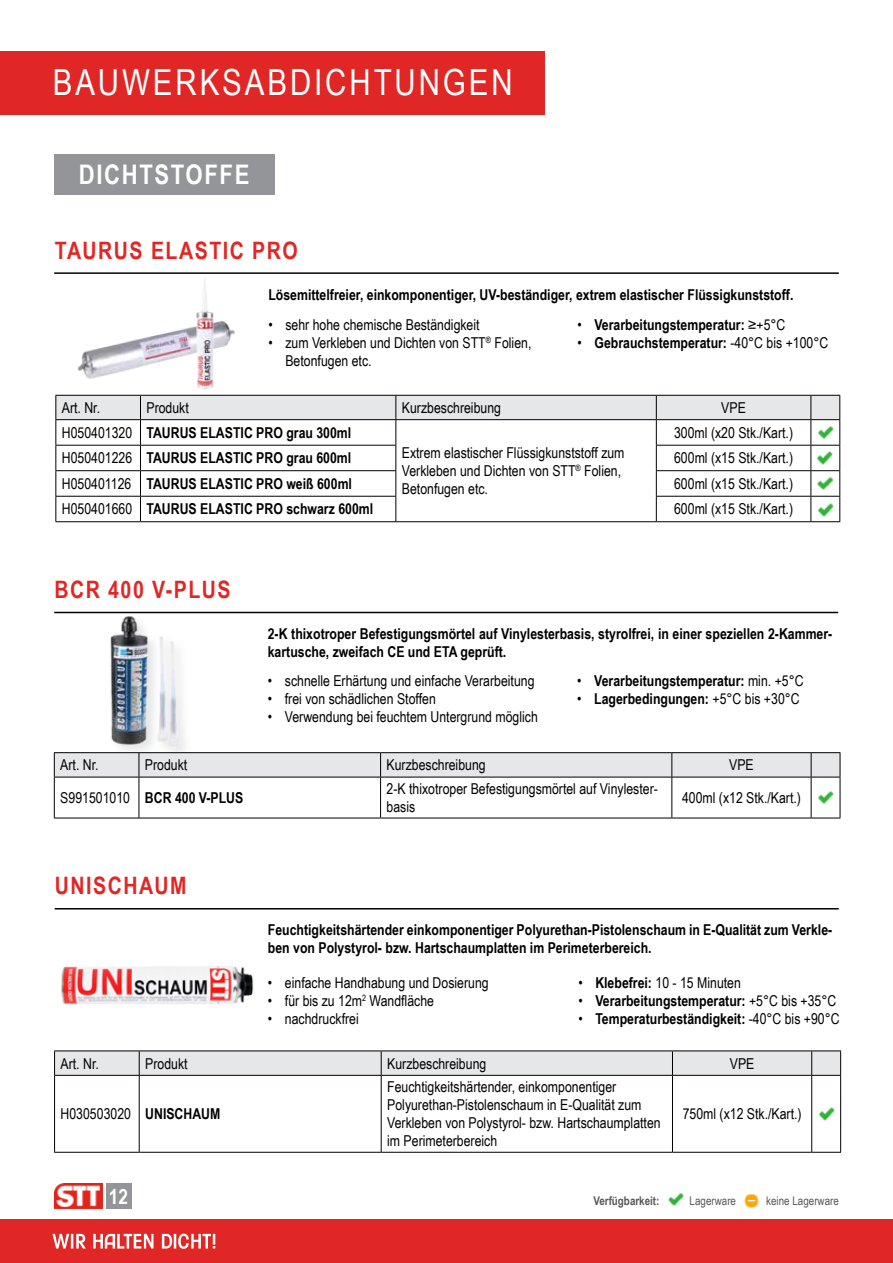
<style>
.page{position:relative;width:893px;height:1263px;background:#fff}
.page>*{position:absolute;margin:0;border:0;box-sizing:border-box;transform-origin:0 0}
.t1{font:36px "Arial Narrow";letter-spacing:.08em;color:#fff}
.t2{font:700 27px "Arial Narrow";color:#fff}
.t3{font:700 24px "Arial Narrow";letter-spacing:.06em;color:#e12726}
.t4{font:700 21px "Arial Narrow";color:#fff}
.t5{font:15px/18px "Arial Narrow";color:#000}
.t6{font:700 15px/18px "Arial Narrow";color:#000}
.t7{font:12px "Arial Narrow";color:#58595b}
.t8{font:700 12px "Arial Narrow";color:#58595b}
.s1{font-weight:400}
.s2{font-weight:700}
</style>
<div class="page">
<div style="left:0;top:1219px;width:893px;height:44px;background:#e12726"></div>
<svg style="left:52px;top:1233px;width:163px;height:16px"></svg>
<img style="left:54px;top:1183px;width:48px;height:26px">
<div style="left:106px;top:1183px;width:25px;height:26px;background:#939598"></div>
<img style="left:668px;top:1193px;width:16px;height:13px">
<img style="left:744px;top:1193px;width:15px;height:15px">
<div style="left:0;top:51px;width:544px;height:63px;background:#e12726"></div>
<div style="left:54px;top:154px;width:220px;height:41px;background:#939598"></div>
<hr style="left:55px;top:908px;width:784px;height:1px;background:#000">
<img style="left:61px;top:966px;width:193px;height:39px">
<hr style="left:54px;top:1076px;width:1px;height:76px;background:#000">
<hr style="left:54px;top:1152px;width:85px;height:1px;background:#000">
<hr style="left:381px;top:1152px;width:291px;height:1px;background:#000">
<hr style="left:672px;top:1152px;width:140px;height:1px;background:#000">
<hr style="left:139px;top:1076px;width:1px;height:76px;background:#000">
<hr style="left:381px;top:1076px;width:1px;height:76px;background:#000">
<hr style="left:139px;top:1152px;width:242px;height:1px;background:#000">
<hr style="left:672px;top:1076px;width:1px;height:76px;background:#000">
<hr style="left:811px;top:1076px;width:1px;height:76px;background:#000">
<svg style="left:812px;top:1152px;width:29px;height:1px"></svg>
<hr style="left:840px;top:1076px;width:1px;height:76px;background:#000">
<svg style="left:54px;top:1050px;width:787px;height:26px"></svg>
<img style="left:819px;top:1107px;width:16px;height:13px">
<hr style="left:54px;top:612px;width:784px;height:1px;background:#000">
<div style="left:109px;top:614px;width:73px;height:144px;background:#dcddde;opacity:.75"></div>
<img style="left:110px;top:616px;width:54px;height:131px">
<img style="left:164px;top:642px;width:20px;height:110px">
<hr style="left:54px;top:777px;width:1px;height:41px;background:#000">
<hr style="left:54px;top:818px;width:85px;height:1px;background:#000">
<hr style="left:381px;top:818px;width:291px;height:1px;background:#000">
<hr style="left:672px;top:818px;width:139px;height:1px;background:#000">
<hr style="left:139px;top:777px;width:1px;height:41px;background:#000">
<hr style="left:380px;top:777px;width:1px;height:41px;background:#000">
<hr style="left:139px;top:818px;width:242px;height:1px;background:#000">
<hr style="left:671px;top:777px;width:1px;height:41px;background:#000">
<hr style="left:811px;top:777px;width:1px;height:41px;background:#000">
<svg style="left:811px;top:818px;width:29px;height:1px"></svg>
<hr style="left:840px;top:777px;width:1px;height:41px;background:#000">
<svg style="left:54px;top:752px;width:787px;height:26px"></svg>
<img style="left:818px;top:791px;width:16px;height:13px">
<hr style="left:54px;top:272px;width:785px;height:2px;background:#000">
<img style="left:78px;top:332px;width:90px;height:47px">
<svg style="left:55px;top:395px;width:785px;height:127px"></svg>
<img style="left:817px;top:426px;width:19px;height:13px">
<img style="left:816px;top:451px;width:19px;height:13px">
<img style="left:816px;top:477px;width:19px;height:13px">
<img style="left:168px;top:280px;width:67px;height:110px">
<img style="left:817px;top:503px;width:19px;height:13px">
<h1 class="t1" style="left:53px;top:56px;width:461px">BAUWERKSABDICHTUNGEN</h1>
<h2 class="t2" style="left:79px;top:154px;width:16px">DICHTST</h2>
<h2 class="t2" style="left:186px;top:154px;width:63px">OFFE</h2>
<h3 class="t3" style="left:55px;top:232px;width:16px">TAURUS</h3>
<h3 class="t3" style="left:151px;top:232px;width:42px">ELASTIC</h3>
<h3 class="t3" style="left:252px;top:232px;width:47px">PRO</h3>
<p class="t6" style="left:268px;top:285px;width:526px">Lösemittelfreier, einkomponentiger, UV-beständiger, extrem elastischer Flüssigkunststoff.</p>
<p class="t5" style="left:268px;top:315px;width:213px">• sehr hohe chemische Beständigkeit</p>
<p class="t5" style="left:285px;top:333px;width:247px;text-indent:-17px">• zum Verkleben und Dichten von STT<sup>®</sup> Folien,<br>Betonfugen etc.</p>
<p class="t6" style="left:577px;top:314px;width:209px"><span class="s1">•</span> Verarbeitungstemperatur: <span class="s1">≥+5°C</span></p>
<p class="t6" style="left:577px;top:332px;width:252px"><span class="s1">•</span> Gebrauchstemperatur: <span class="s1">-40°C bis +100°C</span></p>
<p class="t5" style="left:62px;top:398px;width:40px">Art. Nr.</p>
<p class="t5" style="left:146px;top:398px;width:44px">Produkt</p>
<p class="t5" style="left:402px;top:398px;width:101px">Kurzbeschreibung</p>
<p class="t5" style="left:721px;top:398px;width:26px">VPE</p>
<p class="t5" style="left:62px;top:423px;width:94px">H050401320 <span class="s2">TAURUS</span></p>
<p class="t6" style="left:200px;top:423px;width:24px">ELASTIC</p>
<p class="t6" style="left:256px;top:423px;width:97px">PRO grau 300ml</p>
<p class="t5" style="left:402px;top:443px;width:224px">Extrem elastischer Flüssigkunststoff zum<br>Verkleben und Dichten von STT<sup>®</sup> Folien,<br>Betonfugen etc.</p>
<p class="t5" style="left:674px;top:423px;width:120px">300ml (x20 Stk./Kart.)</p>
<p class="t5" style="left:62px;top:449px;width:94px">H050401226 <span class="s2">TAURUS</span></p>
<p class="t6" style="left:200px;top:448px;width:24px">ELASTIC</p>
<p class="t6" style="left:256px;top:448px;width:97px">PRO grau 600ml</p>
<p class="t5" style="left:674px;top:449px;width:120px">600ml (x15 Stk./Kart.)</p>
<p class="t5" style="left:62px;top:474px;width:94px">H050401126 <span class="s2">TAURUS</span></p>
<p class="t6" style="left:200px;top:474px;width:24px">ELASTIC</p>
<p class="t6" style="left:256px;top:474px;width:97px">PRO weiß 600ml</p>
<p class="t5" style="left:674px;top:474px;width:120px">600ml (x15 Stk./Kart.)</p>
<p class="t5" style="left:62px;top:500px;width:94px">H050401660 <span class="s2">TAURUS</span></p>
<p class="t6" style="left:200px;top:499px;width:24px">ELASTIC</p>
<p class="t6" style="left:256px;top:499px;width:118px">PRO schwarz 600ml</p>
<p class="t5" style="left:674px;top:500px;width:120px">600ml (x15 Stk./Kart.)</p>
<h3 class="t3" style="left:54px;top:571px;width:162px">BCR 400 V-PLUS</h3>
<p class="t6" style="left:268px;top:624px;width:566px">2-K thixotroper Befestigungsmörtel auf Vinylesterbasis, styrolfrei, in einer speziellen 2-Kammer&shy;kartusche, zweifach CE und ETA</p>
<p class="t6" style="left:461px;top:642px;width:47px">geprüft.</p>
<p class="t5" style="left:268px;top:671px;width:268px">• schnelle Erhärtung und einfache Verarbeitung</p>
<p class="t5" style="left:268px;top:689px;width:169px">• frei von schädlichen Stoffen</p>
<p class="t5" style="left:268px;top:707px;width:271px">• Verwendung bei feuchtem Untergrund möglich</p>
<p class="t6" style="left:577px;top:670px;width:228px"><span class="s1">•</span> Verarbeitungstemperatur: <span class="s1">min. +5°C</span></p>
<p class="t6" style="left:577px;top:688px;width:224px"><span class="s1">•</span> Lagerbedingungen: <span class="s1">+5°C bis +30°C</span></p>
<p class="t5" style="left:60px;top:755px;width:40px">Art. Nr.</p>
<p class="t5" style="left:145px;top:755px;width:44px">Produkt</p>
<p class="t5" style="left:387px;top:755px;width:101px">Kurzbeschreibung</p>
<p class="t5" style="left:729px;top:755px;width:26px">VPE</p>
<p class="t6" style="left:60px;top:788px;width:175px"><span class="s1">S991501010</span> BCR 400 V-PLUS</p>
<p class="t5" style="left:387px;top:779px;width:273px">2-K thixotroper Befestigungsmörtel auf Vinylester&shy;basis</p>
<p class="t5" style="left:682px;top:788px;width:120px">400ml (x12 Stk./Kart.)</p>
<h3 class="t3" style="left:55px;top:868px;width:15px">UNISCHAU</h3>
<h3 class="t3" style="left:170px;top:868px;width:18px">M</h3>
<p class="t6" style="left:268px;top:920px;width:566px">Feuchtigkeitshärtender einkomponentiger Polyurethan-Pistolenschaum in E-Qualität zum Verkle&shy;ben von Polystyrol- bzw. Hartschaumplatten im Perimeterbereich.</p>
<p class="t5" style="left:578px;top:973px;width:164px">• <span class="s2">Klebefrei:</span> 10 - 15 Minuten</p>
<p class="t6" style="left:578px;top:991px;width:259px"><span class="s1">•</span> Verarbeitungstemperatur: <span class="s1">+5°C bis +35°C</span></p>
<p class="t6" style="left:578px;top:1009px;width:263px"><span class="s1">•</span> Temperaturbeständigkeit: <span class="s1">-40°C bis +90°C</span></p>
<p class="t5" style="left:268px;top:973px;width:222px">• einfache Handhabung und Dosierung</p>
<p class="t5" style="left:268px;top:991px;width:168px">• für bis zu 12m<sup>2</sup> Wandfläche</p>
<p class="t5" style="left:268px;top:1009px;width:92px">• nachdruckfrei</p>
<p class="t5" style="left:61px;top:1054px;width:40px">Art. Nr.</p>
<p class="t5" style="left:145px;top:1054px;width:44px">Produkt</p>
<p class="t5" style="left:387px;top:1054px;width:101px">Kurzbeschreibung</p>
<p class="t5" style="left:730px;top:1054px;width:26px">VPE</p>
<p class="t5" style="left:61px;top:1104px;width:94px">H030503020 <span class="s2">UNISCHAU</span></p>
<p class="t6" style="left:210px;top:1104px;width:12px">M</p>
<p class="t5" style="left:387px;top:1077px;width:275px">Feuchtigkeitshärtender, einkomponentiger Polyurethan-Pistolenschaum in E-Qualität zum Verkleben von Polystyrol- bzw. Hartschaumplatten im Perimeterbereich</p>
<p class="t5" style="left:683px;top:1104px;width:120px">750ml (x12 Stk./Kart.)</p>
<h3 class="t4" style="left:109px;top:1180px;width:21px">12</h3>
<p class="t8" style="left:593px;top:1191px;width:68px">Verfügbarkeit:</p>
<p class="t7" style="left:690px;top:1191px;width:48px">Lagerware</p>
<p class="t7" style="left:766px;top:1191px;width:74px">keine Lagerware</p>
</div>
